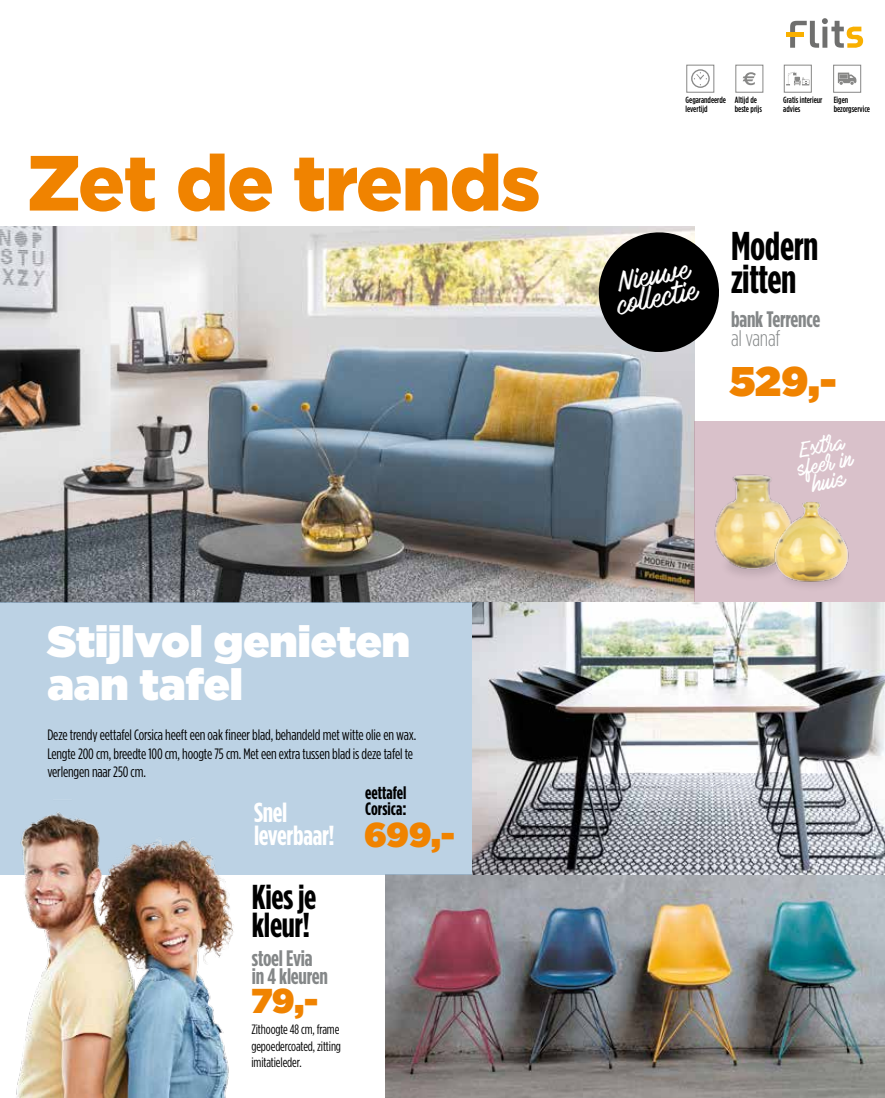
<style>
.page{position:relative;width:885px;height:1098px;background:#fff}
.page>*{position:absolute;margin:0;border:0;box-sizing:border-box;transform-origin:0 0}
.t1{font:900 78px "Gotham HTF";letter-spacing:-.02em;color:#f08300}
.t2{font:900 43.65px/42.9px "Gotham HTF";color:#fff}
.t3{font:900 41.4px "Gotham HTF";color:#f08300}
.t4{font:700 condensed 40.2px/32.5px "Gotham HTF";letter-spacing:-.01em;color:#000}
.t5{font:700 condensed 34.5px/28px "Gotham HTF";letter-spacing:-.01em;color:#000}
.t6{font:900 34.5px "Gotham HTF";color:#f08300}
.t7{font:700 condensed 27.45px/22.4px "Gotham HTF";letter-spacing:-.01em;color:#fff}
.t8{font:25.5px/22.5px "Mark My Words";color:#fff}
.t9{font:700 condensed 22.35px/18.1px "Gotham HTF";letter-spacing:-.01em;color:#848788}
.t10{font:300 condensed 22.35px "Gotham HTF";letter-spacing:-.01em;color:#848788}
.t11{font:19.5px/18.1px "Mark My Words";color:#fff;text-align:center}
.t12{font:700 condensed 18px/16.5px "Gotham HTF";color:#000}
.t13{font:condensed 15px/18.1px "Gotham HTF";letter-spacing:-.01em;color:#000}
.t14{font:condensed 13.5px/16.5px "Gotham HTF";letter-spacing:-.01em;color:#000;text-align:justify}
.t15{font:500 condensed 9px/8.6px "Gotham HTF";color:#000}
</style>
<div class="page">
<img style="left:385px;top:874px;width:499px;height:223px">
<img style="left:0;top:226px;width:694px;height:376px">
<div style="left:694px;top:421px;width:190px;height:215px;background:#d9c1ca"></div>
<div style="left:0;top:602px;width:884px;height:272px;background:#bcd2e4"></div>
<img style="left:473px;top:602px;width:411px;height:272px">
<img style="left:714px;top:474px;width:43px;height:101px">
<img style="left:757px;top:474px;width:92px;height:109px">
<img style="left:0;top:812px;width:246px;height:285px">
<div style="left:686px;top:65px;width:28px;height:28px;border:1px solid #878786"></div>
<svg style="left:691px;top:69px;width:18px;height:19px"></svg>
<div style="left:783px;top:65px;width:28px;height:28px;border:1px solid #878786"></div>
<svg style="left:786px;top:72px;width:23px;height:13px"></svg>
<div style="left:735px;top:65px;width:28px;height:28px;border:1px solid #878786"></div>
<svg style="left:743px;top:72px;width:12px;height:13px"></svg>
<div style="left:833px;top:65px;width:28px;height:28px;border:1px solid #878786"></div>
<svg style="left:837px;top:73px;width:19px;height:12px"></svg>
<svg style="left:593px;top:227px;width:126px;height:130px;background:#484746"></svg>
<div style="left:786px;top:32px;width:17px;height:5px;background:#f9b000"></div>
<svg style="left:790px;top:18px;width:73px;height:30px"></svg>
<h1 class="t1" style="left:27px;top:138px;width:515px">Zet de trends</h1>
<h2 class="t2" style="left:47px;top:619px;width:364px">Stijlvol genieten aan tafel</h2>
<p class="t13" style="left:47px;top:725px;width:370px">Deze trendy eettafel Corsica heeft een oak fineer blad, behandeld met witte olie en wax.<br>Lengte 200 cm, breedte 100 cm, hoogte 75 cm. Met een extra tussen blad is deze tafel te verlengen naar 250 cm.</p>
<h3 class="t7" style="left:254px;top:800px;width:82px">Snel leverbaar!</h3>
<h3 class="t5" style="left:252px;top:881px;width:66px">Kies je kleur!</h3>
<h3 class="t9" style="left:252px;top:947px;width:77px">stoel Evia in 4 kleuren</h3>
<h3 class="t6" style="left:251px;top:980px;width:68px">79,-</h3>
<p class="t14" style="left:251px;top:1020px;width:91px">Zithoogte 48 cm, frame gepoedercoated, zitting imitatieleder.</p>
<p class="t12" style="left:365px;top:783px;width:43px">eettafel<br>Corsica:</p>
<h3 class="t6" style="left:364px;top:814px;width:92px">699,-</h3>
<p class="t15" style="left:685px;top:95px;width:42px">Gegarandeerde levertijd</p>
<p class="t15" style="left:783px;top:95px;width:41px">Gratis interieur advies</p>
<p class="t15" style="left:734px;top:95px;width:29px">Altijd de beste prijs</p>
<p class="t15" style="left:833px;top:95px;width:38px">Eigen bezorgservice</p>
<h3 class="t8" style="left:611px;top:272px;width:83px;rotate:-11deg">Nieuwe collectie</h3>
<h3 class="t4" style="left:731px;top:228px;width:89px">Modern zitten</h3>
<h3 class="t9" style="left:731px;top:310px;width:91px">bank Terrence</h3>
<h3 class="t10" style="left:731px;top:326px;width:51px">al vanaf</h3>
<h3 class="t3" style="left:729px;top:357px;width:109px">529,-</h3>
<h3 class="t11" style="left:792px;top:443px;width:58px;rotate:-11deg">Extra sfeer in huis</h3>
</div>
